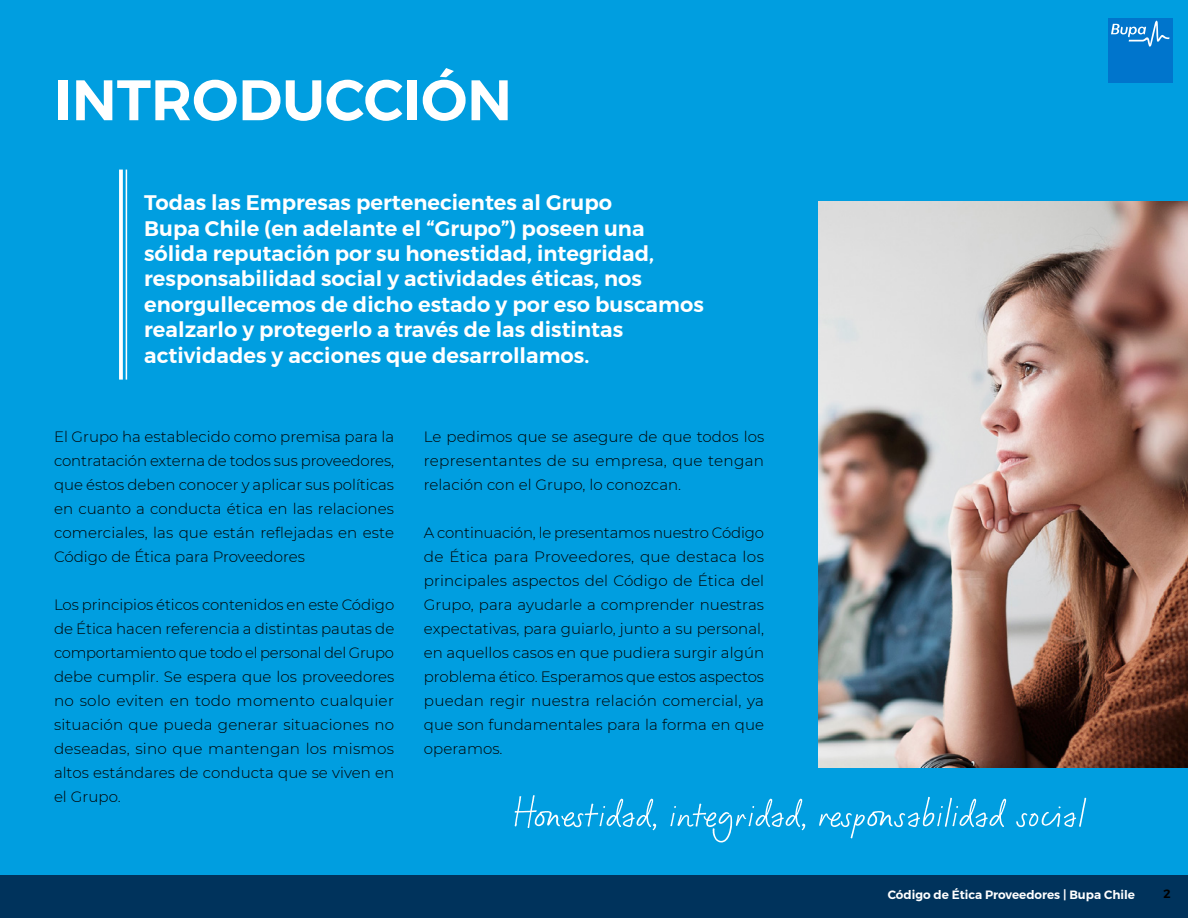
<style>
.page{position:relative;width:1188px;height:918px;background:#fff}
.page>*{position:absolute;margin:0;border:0;box-sizing:border-box;transform-origin:0 0}
.t1{font:600 57px "Montserrat";color:#fff}
.t2{font:51px "Bupa Script";color:#fff}
.t3{font:600 21px/25.5px "Montserrat";color:#fff}
.t4{font:300 15px/24px "Montserrat";letter-spacing:.005em;color:#000;text-align:justify}
.t5{font:600 12px "Montserrat";color:#fff}
.t6{font:600 12px "Montserrat";color:#000}
</style>
<div class="page">
<div style="left:0;top:874px;width:1188px;height:44px;background:#00335c"></div>
<div style="left:0;top:0;width:1188px;height:874px;background:#009ee0"></div>
<img style="left:818px;top:201px;width:370px;height:566px">
<svg style="left:119px;top:170px;width:4px;height:210px"></svg>
<hr style="left:126px;top:170px;width:1px;height:210px;background:#fff">
<div style="left:1108px;top:18px;width:65px;height:64px;background:#0075cc"></div>
<svg style="left:1111px;top:21px;width:59px;height:26px"></svg>
<h1 class="t1" style="left:54px;top:55px;width:460px">INTRODUCCIÓN</h1>
<p class="t3" style="left:144px;top:190px;width:561px">Todas las Empresas pertenecientes al Grupo<br>Bupa Chile (en adelante el “Grupo”) poseen una sólida reputación por su honestidad, integridad, responsabilidad social y actividades éticas, nos enorgullecemos de dicho estado y por eso buscamos realzarlo y protegerlo a través de las distintas actividades y acciones que desarrollamos.</p>
<p class="t4" style="left:54px;top:424px;width:342px">El Grupo ha establecido como premisa para la contratación externa de todos sus proveedores, que éstos deben conocer y aplicar sus políticas en cuanto a conducta ética en las relaciones comerciales, las que están reflejadas en este Código de Ética para Proveedores</p>
<p class="t4" style="left:54px;top:592px;width:342px">Los principios éticos contenidos en este Código de Ética hacen referencia a distintas pautas de comportamiento que todo el personal del Grupo debe cumplir. Se espera que los proveedores no solo eviten en todo momento cualquier situación que pueda generar situaciones no deseadas, sino que mantengan los mismos altos estándares de conducta que se viven en el Grupo.</p>
<p class="t4" style="left:424px;top:424px;width:342px">Le pedimos que se asegure de que todos los representantes de su empresa, que tengan relación con el Grupo, lo conozcan.</p>
<p class="t4" style="left:424px;top:520px;width:342px">A continuación, le presentamos nuestro Código de Ética para Proveedores, que destaca los principales aspectos del Código de Ética del Grupo, para ayudarle a comprender nuestras expectativas, para guiarlo, junto a su personal, en aquellos casos en que pudiera surgir algún problema ético. Esperamos que estos aspectos puedan regir nuestra relación comercial, ya que son fundamentales para la forma en que operamos.</p>
<h2 class="t2" style="left:513px;top:789px;width:573px">Honestidad, integridad, responsabilidad social</h2>
<p class="t5" style="left:888px;top:885px;width:249px">Código de Ética Proveedores | Bupa Chile</p>
<p class="t6" style="left:1164px;top:884px;width:9px">2</p>
</div>
